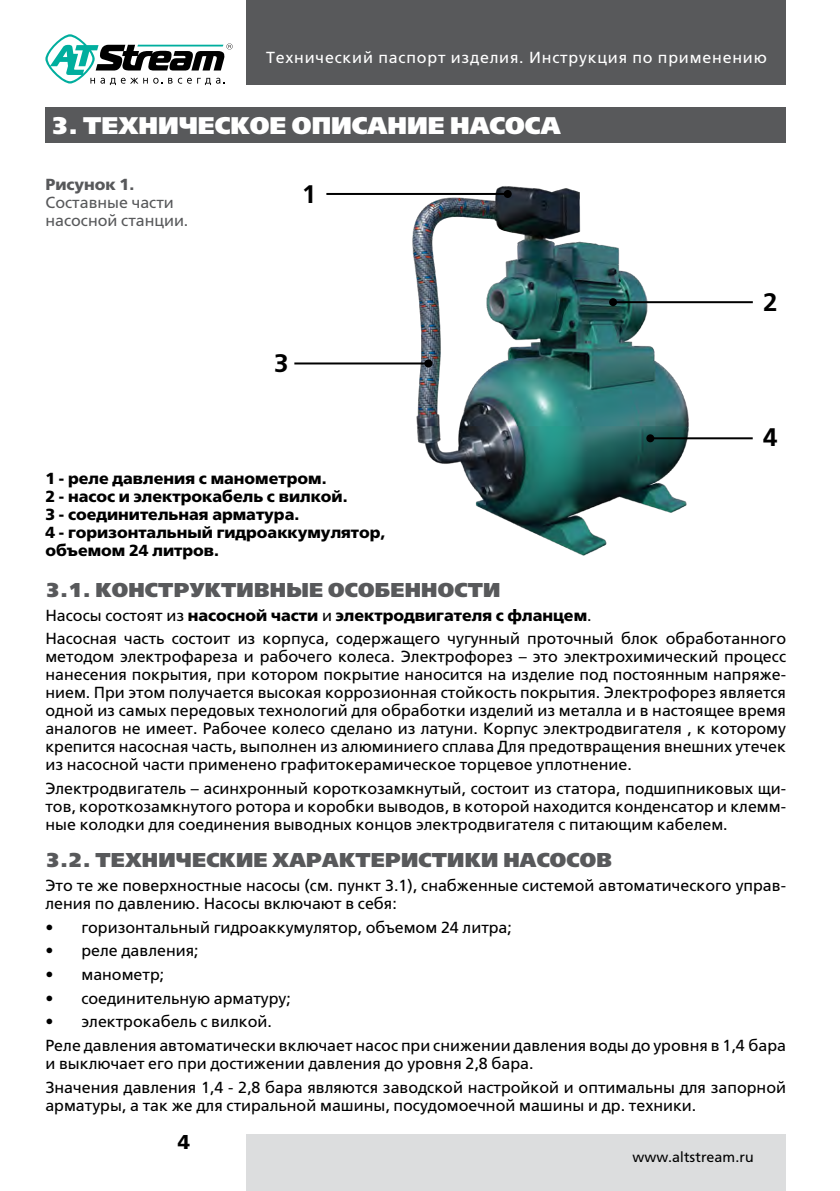
<style>
.page{position:relative;width:840px;height:1191px;background:#fff}
.page>*{position:absolute;margin:0;border:0;box-sizing:border-box;transform-origin:0 0}
.PASSPORT_ZAGOLOVOK{font:600 25.4px "Free Set C";color:#000}
.Тёмный_заголовок{font:800 24px "Free Set C";color:#fff}
.PASSPORT_ZAGOLOVOK-2{font:800 20px "Free Set C";letter-spacing:.01em;color:#58595b}
.t1{font:700 20px "Free Set C";color:#000}
.PASSPORT_TEXT{font:16px/18px "Free Set C";color:#000}
.PASSPORT_TEXT-2{font:700 16px/18px "Free Set C";color:#000}
.t2{font:16px "Free Set C";letter-spacing:.05em;color:#fff}
.PASSPORT_TEXT-3{font:16px/18px "Free Set C";color:#58595b}
.t3{font:14.4px "Free Set C";letter-spacing:.01em;color:#000}
.s1{font-weight:700}
.s2{font-weight:400}
</style>
<div class="page">
<div style="left:247px;top:1134px;width:538px;height:57px;background:#dcddde"></div>
<div style="left:247px;top:0;width:538px;height:85px;background:#58595b"></div>
<svg style="left:45px;top:34px;width:187px;height:51px"></svg>
<div style="left:45px;top:108px;width:740px;height:35px;background:#58595b"></div>
<img style="left:409px;top:186px;width:283px;height:370px">
<hr style="left:326px;top:193px;width:181px;height:2px;background:#000">
<div style="left:503px;top:190px;width:8px;height:8px;background:#000;border-radius:50%"></div>
<hr style="left:294px;top:362px;width:134px;height:2px;background:#000">
<div style="left:424px;top:359px;width:8px;height:8px;background:#000;border-radius:50%"></div>
<hr style="left:612px;top:301px;width:140px;height:2px;background:#000">
<div style="left:608px;top:298px;width:8px;height:8px;background:#000;border-radius:50%"></div>
<hr style="left:650px;top:437px;width:102px;height:2px;background:#000">
<div style="left:646px;top:434px;width:8px;height:8px;background:#000;border-radius:50%"></div>
<p class="t2" style="left:266px;top:49px;width:502px">Технический паспорт изделия. Инструкция по применению</p>
<p class="Тёмный_заголовок" style="left:51px;top:111px;width:510px">3. ТЕХНИЧЕСКОЕ ОПИСАНИЕ НАСОСА</p>
<p class="PASSPORT_TEXT-3" style="left:45px;top:175px;width:144px"><span class="s1">Рисунок 1.<br></span>Составные части насосной станции.</p>
<p class="PASSPORT_ZAGOLOVOK" style="left:301px;top:179px;width:17px">1</p>
<p class="PASSPORT_ZAGOLOVOK" style="left:273px;top:348px;width:17px">3</p>
<p class="PASSPORT_ZAGOLOVOK" style="left:762px;top:288px;width:17px">2</p>
<p class="PASSPORT_ZAGOLOVOK" style="left:762px;top:423px;width:17px">4</p>
<p class="PASSPORT_TEXT-2" style="left:45px;top:470px;width:342px">1 - реле давления с манометром.<br>2 - насос и электрокабель с вилкой.<br>3 - соединительная арматура.<br>4 - горизонтальный гидроаккумулятор, объемом 24 литров.</p>
<p class="PASSPORT_ZAGOLOVOK-2" style="left:45px;top:578px;width:456px">3.1. КОНСТРУКТИВНЫЕ ОСОБЕННОСТИ</p>
<p class="PASSPORT_TEXT-2" style="left:45px;top:606px;width:547px"><span class="s2">Насосы состоят из</span> насосной части <span class="s2">и</span> электродвигателя с фланцем<span class="s2">.</span></p>
<p class="PASSPORT_TEXT" style="left:45px;top:630px;width:741px;text-align:justify">Насосная часть состоит из корпуса, содержащего чугунный проточный блок обработанного методом электрофареза и рабочего колеса. Электрофорез – это электрохимический процесс нанесения покрытия, при котором покрытие наносится на изделие под постоянным напряже&shy;нием. При этом получается высокая коррозионная стойкость покрытия. Электрофорез является одной из самых передовых технологий для обработки изделий из металла и в настоящее время аналогов не имеет. Рабочее колесо сделано из латуни. Корпус электродвигателя , к которому крепится насосная часть, выполнен из алюминиего сплава Для предотвращения внешних утечек из насосной части применено графитокерамическое торцевое уплотнение.</p>
<p class="PASSPORT_TEXT" style="left:45px;top:780px;width:741px;text-align:justify">Электродвигатель – асинхронный короткозамкнутый, состоит из статора, подшипниковых щи&shy;тов, короткозамкнутого ротора и коробки выводов, в которой находится конденсатор и клемм&shy;ные колодки для соединения выводных концов электродвигателя с питающим кабелем.</p>
<p class="PASSPORT_ZAGOLOVOK-2" style="left:45px;top:848px;width:568px">3.2. ТЕХНИЧЕСКИЕ ХАРАКТЕРИСТИКИ НАСОСОВ</p>
<p class="PASSPORT_TEXT" style="left:45px;top:876px;width:741px">Это те же поверхностные насосы (см. пункт 3.1), снабженные системой автоматического управ&shy;ления по давлению. Насосы включают в себя:</p>
<p class="PASSPORT_TEXT" style="left:45px;top:918px;width:468px">• горизонтальный гидроаккумулятор, объемом 24 литра;</p>
<p class="PASSPORT_TEXT" style="left:45px;top:942px;width:155px">• реле давления;</p>
<p class="PASSPORT_TEXT" style="left:45px;top:965px;width:120px">• манометр;</p>
<p class="PASSPORT_TEXT" style="left:45px;top:989px;width:247px">• соединительную арматуру;</p>
<p class="PASSPORT_TEXT" style="left:45px;top:1013px;width:228px">• электрокабель с вилкой.</p>
<p class="PASSPORT_TEXT" style="left:45px;top:1036px;width:741px">Реле давления автоматически включает насос при снижении давления воды до уровня в 1,4 бара и выключает его при достижении давления до уровня 2,8 бара.</p>
<p class="PASSPORT_TEXT" style="left:45px;top:1078px;width:741px">Значения давления 1,4 - 2,8 бара являются заводской настройкой и оптимальны для запорной арматуры, а так же для стиральной машины, посудомоечной машины и др. техники.</p>
<p class="t1" style="left:178px;top:1131px;width:14px">4</p>
<p class="t3" style="left:632px;top:1149px;width:123px">www.altstream.ru</p>
</div>
